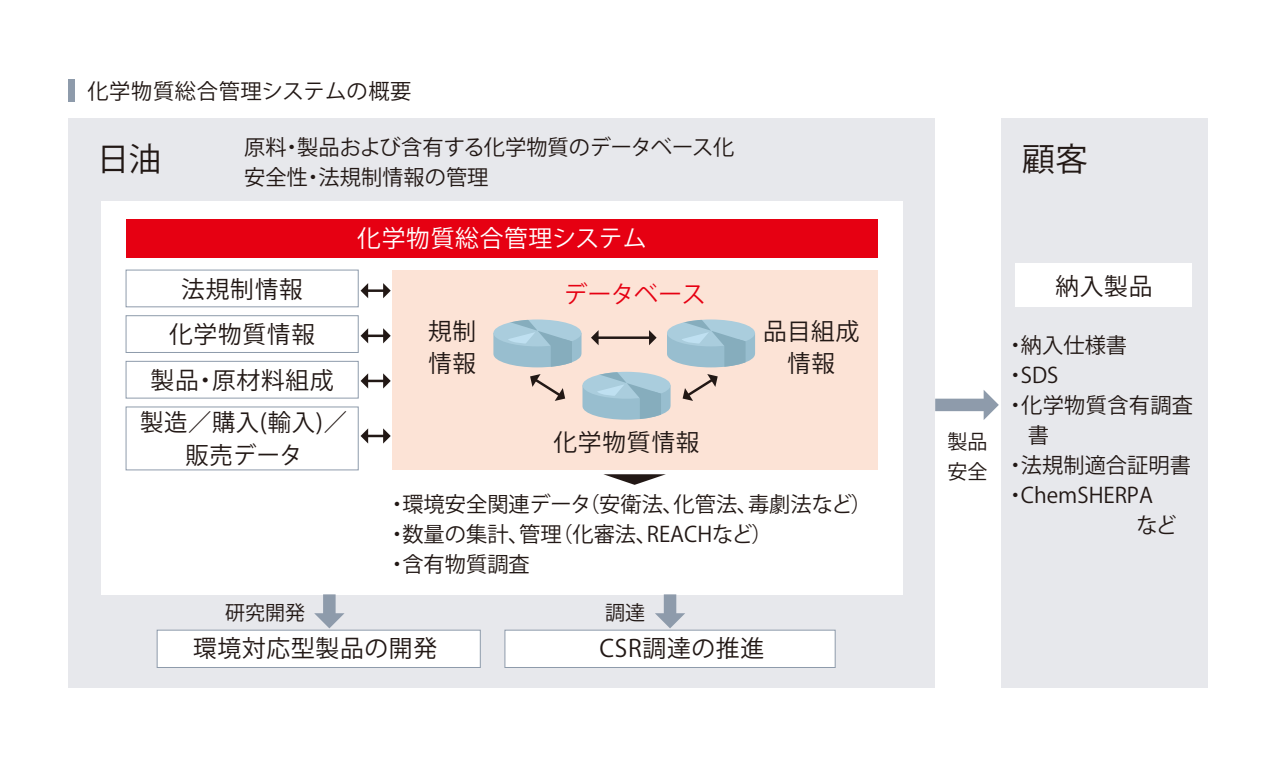
<style>
.page{position:relative;width:1276px;height:780px;background:#fff}
.page>*{position:absolute;margin:0;border:0;box-sizing:border-box;transform-origin:0 0}
.t1{font:32.5px "Koz Go Pr 6 N";color:#221815}
.t2{font:23.75px/32.5px "Koz Go Pr 6 N";letter-spacing:.03em;color:#221815;text-align:center}
.t3{font:23.75px "Koz Go Pr 6 N";letter-spacing:.03em;color:#fff}
.t4{font:23.75px "Koz Go Pr 6 N";letter-spacing:-.02em;color:#e60012}
.t5{font:21.25px/30px "Koz Go Pr 6 N";color:#221815}
.t6{font:21.25px "Koz Go Pr 6 N";letter-spacing:.03em;color:#221815}
.t7{font:20px/30px "Koz Go Pr 6 N";color:#221815}
</style>
<div class="page">
<div style="left:69px;top:118px;width:866px;height:570px;background:#e7e8ec"></div>
<div style="left:101px;top:201px;width:801px;height:393px;background:#fff"></div>
<div style="left:69px;top:79px;width:6px;height:22px;background:#8e9bab"></div>
<div style="left:323px;top:594px;width:13px;height:21px;background:#8e9bab"></div>
<svg style="left:314px;top:613px;width:30px;height:15px"></svg>
<div style="left:664px;top:594px;width:12px;height:21px;background:#8e9bab"></div>
<svg style="left:655px;top:613px;width:30px;height:15px"></svg>
<svg style="left:603px;top:474px;width:63px;height:11px"></svg>
<div style="left:1000px;top:118px;width:207px;height:570px;background:#e7e8ec"></div>
<div style="left:126px;top:219px;width:751px;height:38px;background:#e60012"></div>
<div style="left:126px;top:270px;width:232px;height:37px;background:#fff;border:1px solid #8e9bab"></div>
<div style="left:1015px;top:263px;width:177px;height:44px;background:#fff"></div>
<div style="left:392px;top:270px;width:485px;height:199px;background:#fce3d6"></div>
<div style="left:126px;top:315px;width:232px;height:38px;background:#fff;border:1px solid #8e9bab"></div>
<div style="left:126px;top:361px;width:232px;height:37px;background:#fff;border:1px solid #8e9bab"></div>
<div style="left:157px;top:629px;width:324px;height:38px;background:#fff;border:1px solid #8e9bab"></div>
<div style="left:504px;top:629px;width:331px;height:38px;background:#fff;border:1px solid #8e9bab"></div>
<div style="left:126px;top:406px;width:232px;height:64px;background:#fff;border:1px solid #8e9bab"></div>
<hr style="left:367px;top:289px;width:17px;height:3px;background:#221815">
<svg style="left:383px;top:283px;width:8px;height:15px"></svg>
<svg style="left:360px;top:283px;width:8px;height:15px"></svg>
<hr style="left:367px;top:334px;width:17px;height:3px;background:#221815">
<svg style="left:383px;top:328px;width:8px;height:15px"></svg>
<svg style="left:360px;top:328px;width:8px;height:15px"></svg>
<hr style="left:367px;top:379px;width:17px;height:3px;background:#221815">
<svg style="left:383px;top:373px;width:8px;height:15px"></svg>
<svg style="left:360px;top:373px;width:8px;height:15px"></svg>
<hr style="left:367px;top:434px;width:17px;height:3px;background:#221815">
<svg style="left:383px;top:428px;width:8px;height:15px"></svg>
<svg style="left:360px;top:428px;width:8px;height:15px"></svg>
<div style="left:935px;top:398px;width:50px;height:13px;background:#8e9bab"></div>
<svg style="left:983px;top:390px;width:16px;height:30px"></svg>
<svg style="left:493px;top:319px;width:262px;height:100px"></svg>
<p class="t6" style="left:87px;top:79px;width:326px">化学物質総合管理システムの概要</p>
<p class="t5" style="left:244px;top:133px;width:492px">原料・製品および含有する化学物質のデータベース化安全性・法規制情報の管理</p>
<h1 class="t1" style="left:97px;top:141px;width:66px">日油</h1>
<h1 class="t1" style="left:1022px;top:141px;width:67px">顧客</h1>
<p class="t3" style="left:357px;top:225px;width:291px">化学物質総合管理システム</p>
<p class="t2" style="left:181px;top:273px;width:123px">法規制情報</p>
<p class="t2" style="left:1055px;top:270px;width:99px">納入製品</p>
<p class="t5" style="left:1005px;top:330px;width:124px">・納入仕様書</p>
<p class="t5" style="left:1005px;top:360px;width:55px">・SDS</p>
<p class="t5" style="left:1005px;top:390px;width:190px">・化学物質含有調査</p>
<p class="t5" style="left:1027px;top:420px;width:23px">書</p>
<p class="t5" style="left:1005px;top:450px;width:187px">・法規制適合証明書</p>
<p class="t5" style="left:1005px;top:480px;width:149px">・ChemSHERPA</p>
<p class="t4" style="left:564px;top:280px;width:143px">データベース</p>
<p class="t2" style="left:428px;top:315px;width:50px;text-align:left">規制情報</p>
<p class="t2" style="left:763px;top:315px;width:98px">品目組成情報</p>
<p class="t2" style="left:151px;top:312px;width:185px;line-height:46px">化学物質情報<br>製品・原材料組成</p>
<p class="t2" style="left:140px;top:407px;width:208px">製造／購入(輸入)／販売データ</p>
<p class="t2" style="left:553px;top:426px;width:148px">化学物質情報</p>
<p class="t7" style="left:947px;top:427px;width:41px">製品安全</p>
<p class="t5" style="left:386px;top:489px;width:487px">・環境安全関連データ（安衛法、化管法、毒劇法など）・数量の集計、管理（化審法、REACHなど）<br>・含有物質調査</p>
<p class="t7" style="left:225px;top:597px;width:81px">研究開発</p>
<p class="t7" style="left:605px;top:597px;width:41px">調達</p>
<p class="t2" style="left:193px;top:632px;width:245px">環境対応型製品の開発</p>
<p class="t2" style="left:599px;top:632px;width:166px">CSR調達の推進</p>
</div>
